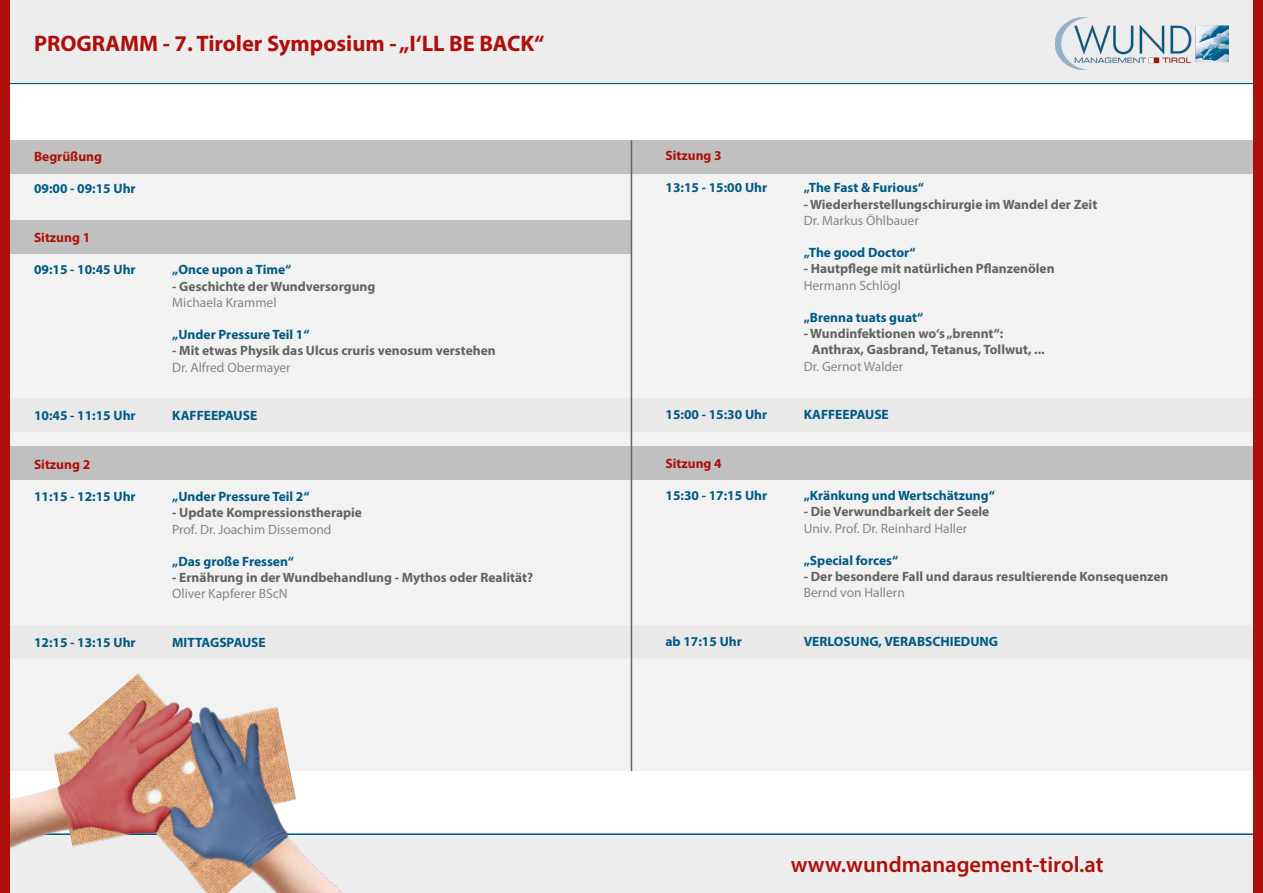
<style>
.page{position:relative;width:1263px;height:893px;background:#fff}
.page>*{position:absolute;margin:0;border:0;box-sizing:border-box;transform-origin:0 0}
.t1{font:700 22.5px "Myriad Pro";color:#ae0f0a}
.t2{font:600 22.5px "Myriad Pro";color:#ae0f0a}
.t3{font:700 13.5px/16.2px "Myriad Pro";color:#646363}
.t4{font:700 13.5px "Myriad Pro";color:#005a84}
.t5{font:13.5px "Myriad Pro";color:#878787}
.t6{font:700 13.5px "Myriad Pro";color:#ae0f0a}
</style>
<div class="page">
<div style="left:631px;top:140px;width:632px;height:631px;background:#f2f2f2"></div>
<div style="left:0;top:140px;width:631px;height:631px;background:#f2f2f2"></div>
<div style="left:0;top:140px;width:631px;height:34px;background:#c0c0c0"></div>
<div style="left:0;top:221px;width:632px;height:33px;background:#c0c0c0"></div>
<div style="left:0;top:446px;width:631px;height:34px;background:#c0c0c0"></div>
<div style="left:631px;top:446px;width:632px;height:34px;background:#c0c0c0"></div>
<div style="left:632px;top:140px;width:631px;height:34px;background:#c0c0c0"></div>
<div style="left:0;top:398px;width:632px;height:33px;background:#e9e9e9"></div>
<div style="left:0;top:625px;width:631px;height:33px;background:#e9e9e9"></div>
<div style="left:632px;top:625px;width:631px;height:33px;background:#e9e9e9"></div>
<div style="left:631px;top:398px;width:632px;height:33px;background:#e9e9e9"></div>
<div style="left:0;top:833px;width:1263px;height:60px;background:#ededed"></div>
<hr style="left:0;top:833px;width:1263px;height:2px;background:#005a84">
<hr style="left:0;top:83px;width:1263px;height:1px;background:#005a84">
<div style="left:0;top:0;width:1263px;height:83px;background:#ededed"></div>
<img style="left:1055px;top:18px;width:174px;height:51px">
<hr style="left:631px;top:140px;width:1px;height:631px;background:#646363">
<img style="left:9px;top:627px;width:403px;height:266px">
<div style="left:0;top:0;width:9px;height:893px;background:#ae0f0a"></div>
<div style="left:1254px;top:0;width:9px;height:893px;background:#ae0f0a"></div>
<h1 class="t1" style="left:34px;top:29px;width:512px">PROGRAMM - 7. Tiroler Symposium - „I‘LL BE BACK“</h1>
<p class="t6" style="left:34px;top:148px;width:69px">Begrüßung</p>
<p class="t4" style="left:34px;top:180px;width:103px">09:00 - 09:15 Uhr</p>
<p class="t6" style="left:34px;top:229px;width:58px">Sitzung 1</p>
<p class="t4" style="left:34px;top:261px;width:103px">09:15 - 10:45 Uhr</p>
<p class="t4" style="left:34px;top:407px;width:103px">10:45 - 11:15 Uhr</p>
<p class="t6" style="left:34px;top:455px;width:58px">Sitzung 2</p>
<p class="t4" style="left:34px;top:488px;width:103px">11:15 - 12:15 Uhr</p>
<p class="t4" style="left:34px;top:634px;width:103px">12:15 - 13:15 Uhr</p>
<p class="t4" style="left:172px;top:261px;width:121px">„Once upon a Time“</p>
<p class="t3" style="left:172px;top:277px;width:205px">- Geschichte der Wundversorgung</p>
<p class="t5" style="left:172px;top:294px;width:106px">Michaela Krammel</p>
<p class="t4" style="left:172px;top:326px;width:139px">„Under Pressure Teil 1“</p>
<p class="t3" style="left:172px;top:342px;width:325px">- Mit etwas Physik das Ulcus cruris venosum verstehen</p>
<p class="t5" style="left:172px;top:359px;width:120px">Dr. Alfred Obermayer</p>
<p class="t4" style="left:172px;top:407px;width:87px">KAFFEEPAUSE</p>
<p class="t4" style="left:172px;top:488px;width:139px">„Under Pressure Teil 2“</p>
<p class="t3" style="left:172px;top:504px;width:191px">- Update Kompressionstherapie</p>
<p class="t5" style="left:172px;top:521px;width:161px">Prof. Dr. Joachim Dissemond</p>
<p class="t4" style="left:172px;top:553px;width:123px">„Das große Fressen“</p>
<p class="t3" style="left:172px;top:569px;width:362px">- Ernährung in der Wundbehandlung - Mythos oder Realität?</p>
<p class="t5" style="left:172px;top:586px;width:117px">Oliver Kapferer BScN</p>
<p class="t4" style="left:172px;top:634px;width:95px">MITTAGSPAUSE</p>
<p class="t6" style="left:665px;top:147px;width:58px">Sitzung 3</p>
<p class="t4" style="left:665px;top:179px;width:103px">13:15 - 15:00 Uhr</p>
<p class="t4" style="left:665px;top:406px;width:103px">15:00 - 15:30 Uhr</p>
<p class="t6" style="left:665px;top:454px;width:58px">Sitzung 4</p>
<p class="t4" style="left:665px;top:487px;width:103px">15:30 - 17:15 Uhr</p>
<p class="t4" style="left:665px;top:633px;width:78px">ab 17:15 Uhr</p>
<p class="t4" style="left:804px;top:179px;width:122px">„The Fast &amp; Furious“</p>
<p class="t3" style="left:804px;top:196px;width:295px">- Wiederherstellungschirurgie im Wandel der Zeit</p>
<p class="t5" style="left:804px;top:212px;width:117px">Dr. Markus Öhlbauer</p>
<p class="t4" style="left:804px;top:244px;width:113px">„The good Doctor“</p>
<p class="t3" style="left:804px;top:260px;width:252px">- Hautpflege mit natürlichen Pflanzenölen</p>
<p class="t5" style="left:804px;top:277px;width:99px">Hermann Schlögl</p>
<p class="t4" style="left:804px;top:309px;width:121px">„Brenna tuats guat“</p>
<p class="t3" style="left:812px;top:325px;width:234px;text-indent:-8px">- Wundinfektionen wo‘s „brennt“:<br>Anthrax, Gasbrand, Tetanus, Tollwut, ...</p>
<p class="t5" style="left:804px;top:358px;width:101px">Dr. Gernot Walder</p>
<p class="t4" style="left:804px;top:406px;width:87px">KAFFEEPAUSE</p>
<p class="t4" style="left:804px;top:487px;width:193px">„Kränkung und Wertschätzung“</p>
<p class="t3" style="left:804px;top:503px;width:187px">- Die Verwundbarkeit der Seele</p>
<p class="t5" style="left:804px;top:520px;width:165px">Univ. Prof. Dr. Reinhard Haller</p>
<p class="t4" style="left:804px;top:552px;width:96px">„Special forces“</p>
<p class="t3" style="left:804px;top:568px;width:366px">- Der besondere Fall und daraus resultierende Konsequenzen</p>
<p class="t5" style="left:804px;top:585px;width:103px">Bernd von Hallern</p>
<p class="t4" style="left:804px;top:633px;width:196px">VERLOSUNG, VERABSCHIEDUNG</p>
<h1 class="t2" style="left:791px;top:850px;width:315px">www.wundmanagement-tirol.at</h1>
</div>
